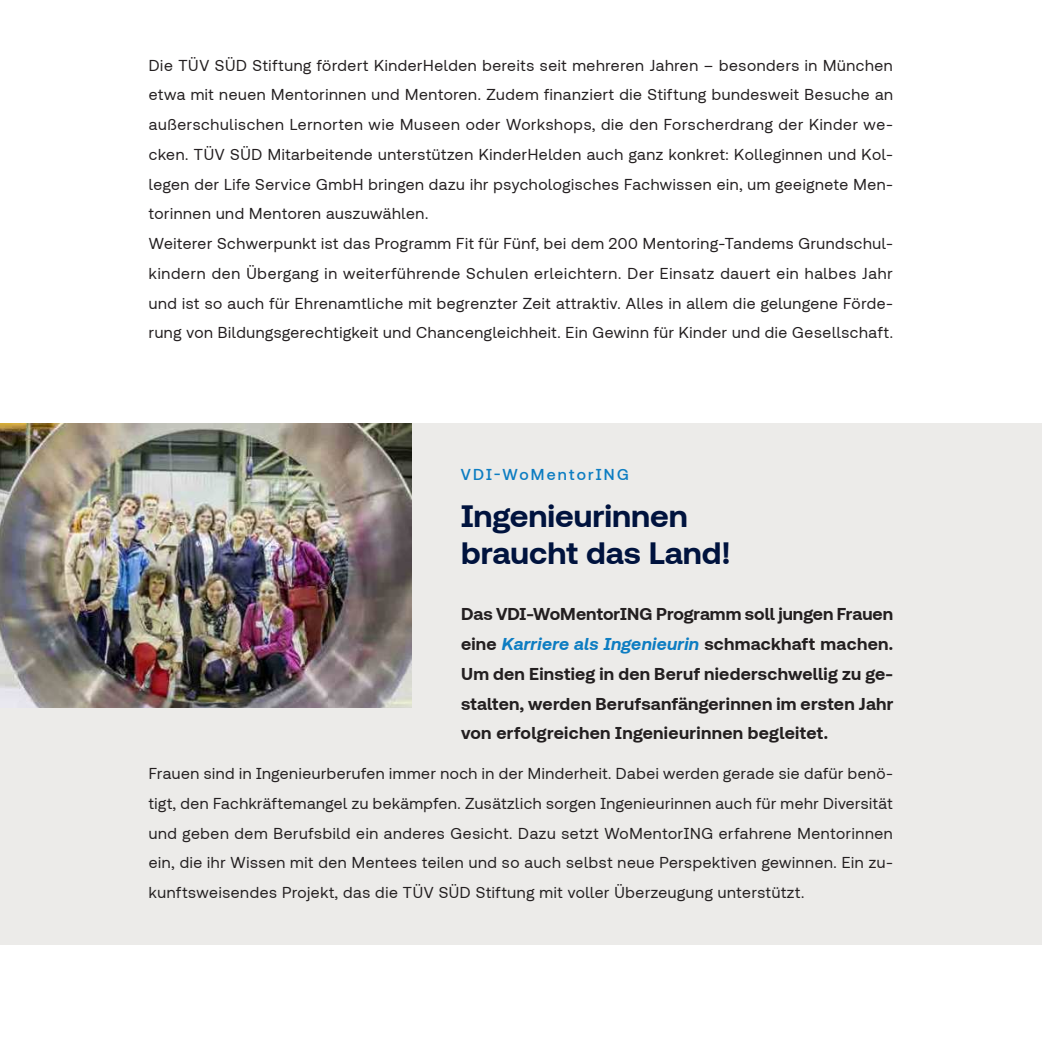
<style>
.page{position:relative;width:1042px;height:1042px;background:#fff}
.page>*{position:absolute;margin:0;border:0;box-sizing:border-box;transform-origin:0 0}
.t1{font:700 31.5px/36.8px "TUVSUD Pro";color:#00133e}
.t2{font:700 17.5px/29.8px "TUVSUD Pro";letter-spacing:.02em;color:#231f20;text-align:justify}
.t3{font:15.75px/29.8px "TUVSUD Pro";letter-spacing:.04em;color:#231f20}
.t4{font:500 15.75px "TUVSUD Pro";letter-spacing:.14em;color:#0d7dc2}
.s1{font-style:italic;color:#0d7dc2}
</style>
<div class="page">
<div style="left:0;top:423px;width:1042px;height:521px;background:#ecebe9"></div>
<img style="left:0;top:423px;width:411px;height:284px">
<p class="t3" style="left:149px;top:52px;width:746px">Die TÜV SÜD Stiftung fördert KinderHelden bereits seit mehreren Jahren – besonders in München etwa mit neuen Mentorinnen und Mentoren. Zudem finanziert die Stiftung bundesweit Besuche an außerschulischen Lernorten wie Museen oder Workshops, die den Forscherdrang der Kinder we&shy;cken. TÜV SÜD Mitarbeitende unterstützen KinderHelden auch ganz konkret: Kolleginnen und Kol&shy;legen der Life Service GmbH bringen dazu ihr psychologisches Fachwissen ein, um geeignete Men&shy;torinnen und Mentoren auszuwählen.<br>Weiterer Schwerpunkt ist das Programm Fit für Fünf, bei dem 200 Mentoring-Tandems Grundschul&shy;kindern den Übergang in weiterführende Schulen erleichtern. Der Einsatz dauert ein halbes Jahr und ist so auch für Ehrenamtliche mit begrenzter Zeit attraktiv. Alles in allem die gelungene Förde&shy;rung von Bildungsgerechtigkeit und Chancengleichheit. Ein Gewinn für Kinder und die Gesellschaft.</p>
<p class="t4" style="left:461px;top:466px;width:169px">VDI-WoMentorING</p>
<h1 class="t1" style="left:461px;top:500px;width:271px">Ingenieurinnen braucht das Land!</h1>
<p class="t2" style="left:461px;top:601px;width:434px">Das VDI-WoMentorING Programm soll jungen Frauen eine <span class="s1">Karriere als Ingenieurin</span> schmackhaft machen.<br>Um den Einstieg in den Beruf niederschwellig zu ge&shy;stalten, werden Berufsanfängerinnen im ersten Jahr von erfolgreichen Ingenieurinnen begleitet.</p>
<p class="t3" style="left:149px;top:760px;width:746px;text-align:justify">Frauen sind in Ingenieurberufen immer noch in der Minderheit. Dabei werden gerade sie dafür benö&shy;tigt, den Fachkräftemangel zu bekämpfen. Zusätzlich sorgen Ingenieurinnen auch für mehr Diversität und geben dem Berufsbild ein anderes Gesicht. Dazu setzt WoMentorING erfahrene Mentorinnen ein, die ihr Wissen mit den Mentees teilen und so auch selbst neue Perspektiven gewinnen. Ein zu&shy;kunftsweisendes Projekt, das die TÜV SÜD Stiftung mit voller Überzeugung unterstützt.</p>
</div>
